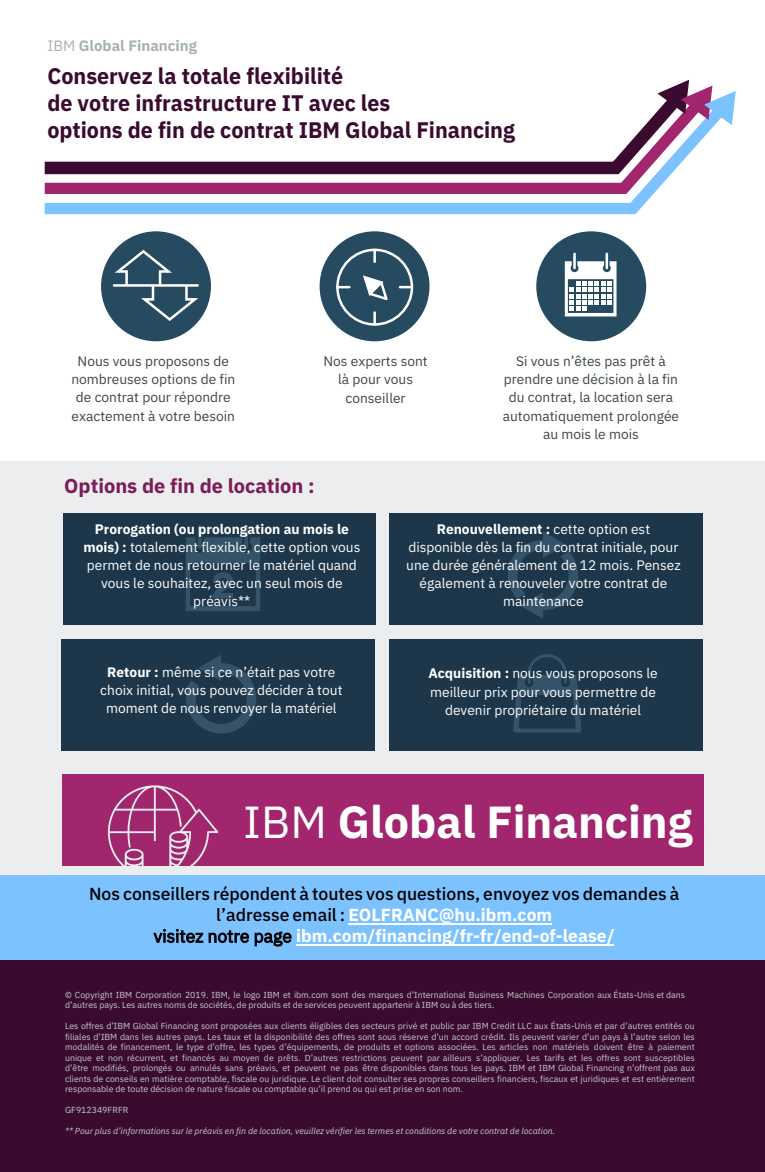
<style>
.page{position:relative;width:765px;height:1172px;background:#fff}
.page>*{position:absolute;margin:0;border:0;box-sizing:border-box;transform-origin:0 0}
.t1{font:700 45px "IBM Plex Sans";color:#fff}
.t2{font:700 22.5px/27px "IBM Plex Sans";color:#3a0b2e;scale:.96 1}
.t3{font:700 20px "IBM Plex Sans";color:#7c1c58}
.t4{font:500 17.5px/21.4px "IBM Plex Sans";color:#000;text-align:center}
.t5{font:700 15px "IBM Plex Sans";color:#a8b2b2}
.t6{font:13.75px/18px "IBM Plex Sans";color:#fff;text-align:center}
.t7{font:13.75px/18.4px "IBM Plex Sans";color:#3b4545;text-align:center}
.t8{font:8.75px/10.5px "IBM Plex Sans";color:#c2cdcd}
.t9{font:italic 8.75px "IBM Plex Sans";color:#c2cdcd}
.s1{font-weight:400}
.s2{font-weight:700}
.s3{font-weight:700;color:#fff}
</style>
<div class="page">
<div style="left:0;top:461px;width:765px;height:498px;background:#ebedee"></div>
<div style="left:62px;top:774px;width:642px;height:91px;background:#a1266e"></div>
<div style="left:63px;top:512px;width:312px;height:112px;background:#1d3649"></div>
<div style="left:389px;top:513px;width:313px;height:112px;background:#1d3649"></div>
<div style="left:62px;top:639px;width:313px;height:112px;background:#1d3649"></div>
<div style="left:389px;top:639px;width:314px;height:111px;background:#1d3649"></div>
<svg style="left:186px;top:525px;width:74px;height:86px"></svg>
<svg style="left:186px;top:655px;width:70px;height:78px"></svg>
<svg style="left:513px;top:654px;width:68px;height:78px"></svg>
<div style="left:1px;top:875px;width:764px;height:84px;background:#7cc2ff"></div>
<div style="left:0;top:959px;width:765px;height:212px;background:#3a0b2e"></div>
<svg style="left:508px;top:532px;width:70px;height:87px"></svg>
<div style="left:101px;top:231px;width:110px;height:110px;background:#264a60;border-radius:50%"></div>
<div style="left:320px;top:231px;width:110px;height:110px;background:#264a60;border-radius:50%"></div>
<div style="left:536px;top:231px;width:110px;height:110px;background:#264a60;border-radius:50%"></div>
<svg style="left:565px;top:253px;width:52px;height:63px"></svg>
<div style="left:336px;top:248px;width:77px;height:77px;border:2px solid #fff;border-radius:50%"></div>
<svg style="left:363px;top:275px;width:25px;height:26px"></svg>
<svg style="left:400px;top:286px;width:12px;height:2px"></svg>
<svg style="left:337px;top:286px;width:12px;height:2px"></svg>
<svg style="left:373px;top:250px;width:3px;height:12px"></svg>
<svg style="left:373px;top:312px;width:3px;height:12px"></svg>
<svg style="left:111px;top:248px;width:91px;height:75px"></svg>
<hr style="left:114px;top:284px;width:84px;height:3px;background:#fff">
<svg style="left:108px;top:785px;width:110px;height:81px"></svg>
<svg style="left:44px;top:93px;width:671px;height:122px"></svg>
<svg style="left:658px;top:80px;width:78px;height:45px"></svg>
<hr style="left:349px;top:923px;width:203px;height:1px;background:#fff">
<hr style="left:297px;top:944px;width:317px;height:1px;background:#fff">
<h3 class="t5" style="left:47px;top:34px;width:151px"><span class="s1">IBM</span> Global Financing</h3>
<h2 class="t2" style="left:47px;top:61px;width:489px">Conservez la totale flexibilité<br>de votre infrastructure IT avec les<br>options de fin de contrat IBM Global Financing</h2>
<h3 class="t7" style="left:71px;top:350px;width:165px">Nous vous proposons de nombreuses options de fin de contrat pour répondre exactement à votre besoin</h3>
<h3 class="t7" style="left:323px;top:351px;width:106px">Nos experts sont là pour vous conseiller</h3>
<h3 class="t7" style="left:503px;top:350px;width:178px">Si vous n’êtes pas prêt à prendre une décision à la fin du contrat, la location sera automatiquement prolongée au mois le mois</h3>
<h3 class="t3" style="left:64px;top:470px;width:252px">Options de fin de location :</h3>
<h3 class="t6" style="left:83px;top:518px;width:278px"><span class="s2">Prorogation (ou prolongation au mois le mois) :</span> totalement flexible, cette option vous permet de nous retourner le matériel quand vous le souhaitez, avec un seul mois de préavis**</h3>
<h3 class="t6" style="left:100px;top:662px;width:244px"><span class="s2">Retour :</span> même si ce n’était pas votre choix initial, vous pouvez décider à tout moment de nous renvoyer la matériel</h3>
<h3 class="t6" style="left:406px;top:519px;width:276px"><span class="s2">Renouvellement :</span> cette option est disponible dès la fin du contrat initiale, pour une durée généralement de 12 mois. Pensez également à renouveler votre contrat de maintenance</h3>
<h3 class="t6" style="left:428px;top:663px;width:231px;line-height:18.4px"><span class="s2">Acquisition :</span> nous vous proposons le meilleur prix pour vous permettre de devenir propriétaire du matériel</h3>
<h1 class="t1" style="left:243px;top:786px;width:451px"><span class="s1">IBM</span> Global Financing</h1>
<h3 class="t4" style="left:89px;top:881px;width:592px">Nos conseillers répondent à toutes vos questions, envoyez vos demandes à l’adresse email : <span class="s3">EOLFRANC@hu.ibm.com<br></span><span class="s1">visitez notre page</span> <span class="s3">ibm.com/financing/fr-fr/end-of-lease/</span></h3>
<p class="t8" style="left:65px;top:988px;width:622px">© Copyright IBM Corporation 2019. IBM, le logo IBM et ibm.com sont des marques d’International Business Machines Corporation aux États-Unis et dans d’autres pays. Les autres noms de sociétés, de produits et de services peuvent appartenir à IBM ou à des tiers.</p>
<p class="t8" style="left:65px;top:1019px;width:631px;text-align:justify">Les offres d’IBM Global Financing sont proposées aux clients éligibles des secteurs privé et public par IBM Credit LLC aux États-Unis et par d’autres entités ou filiales d’IBM dans les autres pays. Les taux et la disponibilité des offres sont sous réserve d’un accord crédit. Ils peuvent varier d’un pays à l’autre selon les modalités de financement, le type d’offre, les types d’équipements, de produits et options associées. Les articles non matériels doivent être à paiement unique et non récurrent, et financés au moyen de prêts. D’autres restrictions peuvent par ailleurs s’appliquer. Les tarifs et les offres sont susceptibles d’être modifiés, prolongés ou annulés sans préavis, et peuvent ne pas être disponibles dans tous les pays. IBM et IBM Global Financing n’offrent pas aux clients de conseils en matière comptable, fiscale ou juridique. Le client doit consulter ses propres conseillers financiers, fiscaux et juridiques et est entièrement responsable de toute décision de nature fiscale ou comptable qu’il prend ou qui est prise en son nom.</p>
<p class="t8" style="left:65px;top:1103px;width:65px">GF912349FRFR</p>
<p class="t9" style="left:65px;top:1123px;width:492px">** Pour plus d’informations sur le préavis en fin de location, veuillez vérifier les termes et conditions de votre contrat de location.</p>
</div>
